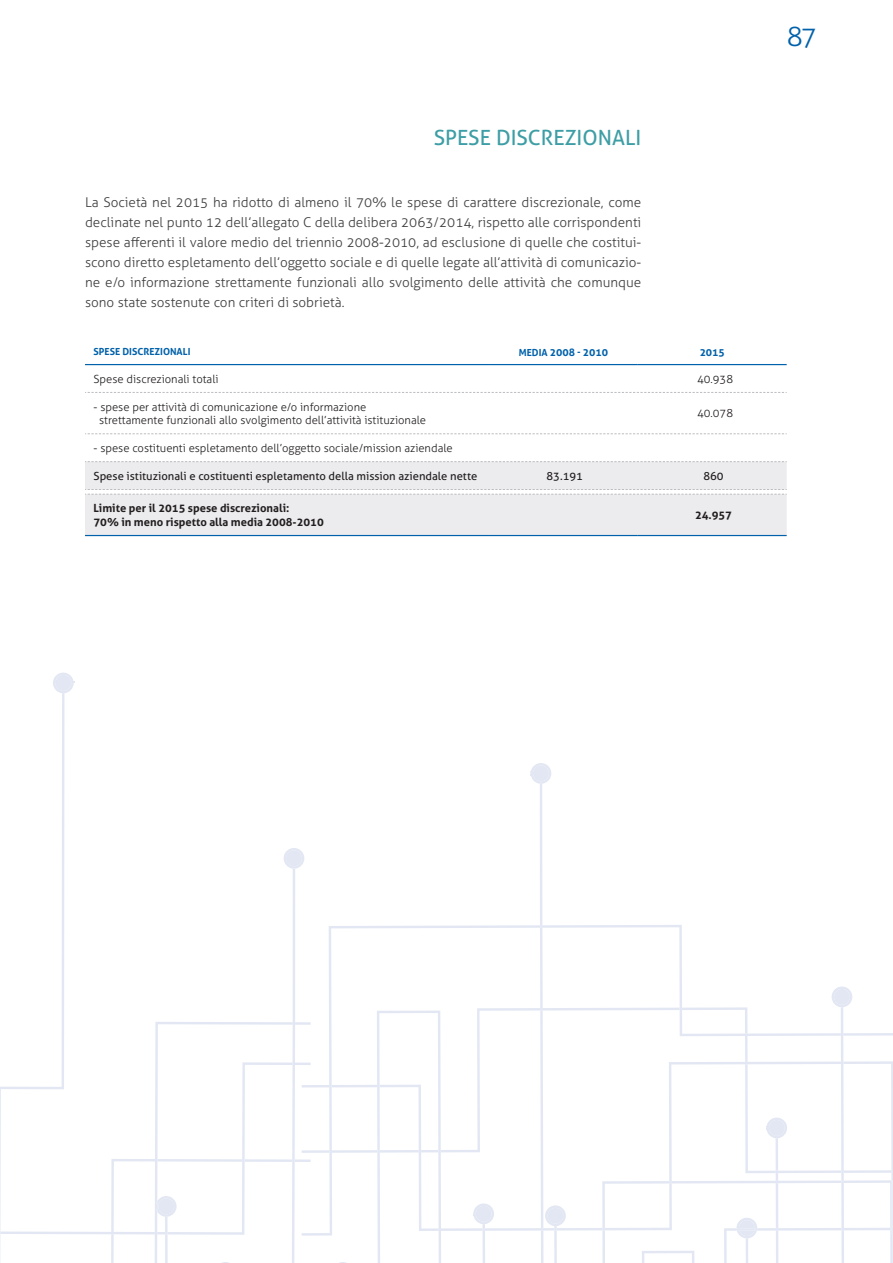
<style>
.page{position:relative;width:893px;height:1263px;background:#fff}
.page>*{position:absolute;margin:0;border:0;box-sizing:border-box;transform-origin:0 0}
.t1{font:300 27px "Aller";color:#0161aa}
.t2{font:21px "Aller";color:#3e9ea5}
.t3{font:300 13.5px/20.1px "Aller";color:#3e3e3f;text-align:justify}
.t4{font:300 11.25px/13.5px "Aller";color:#231f20}
.t5{font:11.25px "Aller";color:#231f20}
.t6{font:700 11.25px/13.5px "Aller";color:#231f20}
.t7{font:700 10.5px "Aller";color:#0161aa}
.t8{font:700 9.75px "Aller";color:#0161aa}
.s1{font-size:9.75px}
</style>
<div class="page">
<div style="left:85px;top:462px;width:702px;height:73px;background:#ececee"></div>
<svg style="left:85px;top:433px;width:702px;height:1px"></svg>
<svg style="left:85px;top:392px;width:702px;height:1px"></svg>
<hr style="left:85px;top:535px;width:404px;height:1px;background:#0161aa">
<hr style="left:489px;top:535px;width:149px;height:1px;background:#0161aa">
<hr style="left:638px;top:535px;width:149px;height:1px;background:#0161aa">
<hr style="left:85px;top:364px;width:404px;height:1px;background:#0161aa">
<hr style="left:489px;top:364px;width:149px;height:1px;background:#0161aa">
<hr style="left:638px;top:364px;width:149px;height:1px;background:#0161aa">
<svg style="left:85px;top:461px;width:702px;height:1px"></svg>
<svg style="left:85px;top:489px;width:702px;height:6px"></svg>
<svg style="left:0;top:673px;width:311px;height:590px"></svg>
<svg style="left:302px;top:925px;width:215px;height:310px"></svg>
<svg style="left:332px;top:1010px;width:162px;height:253px"></svg>
<svg style="left:517px;top:763px;width:376px;height:500px"></svg>
<h2 class="t2" style="left:434px;top:125px;width:209px">SPESE DISCREZIONALI</h2>
<p class="t3" style="left:85px;top:192px;width:558px">La Società nel 2015 ha ridotto di almeno il 70% le spese di carattere discrezionale, come declinate nel punto 12 dell’allegato C della delibera 2063/2014, rispetto alle corrispondenti spese afferenti il valore medio del triennio 2008-2010, ad esclusione di quelle che costitui&shy;scono diretto espletamento dell’oggetto sociale e di quelle legate all’attività di comunicazio&shy;ne e/o informazione strettamente funzionali allo svolgimento delle attività che comunque sono state sostenute con criteri di sobrietà.</p>
<p class="t8" style="left:94px;top:345px;width:98px">SPESE DISCREZIONALI</p>
<p class="t7" style="left:519px;top:345px;width:91px"><span class="s1">MEDIA</span> 2008 <span class="s1">-</span> 2010</p>
<p class="t7" style="left:700px;top:345px;width:27px">2015</p>
<p class="t4" style="left:94px;top:372px;width:127px">Spese discrezionali totali</p>
<p class="t4" style="left:697px;top:372px;width:38px">40.938</p>
<p class="t4" style="left:99px;top:400px;width:328px;text-indent:-6px">- spese per attività di comunicazione e/o informazione strettamente funzionali allo svolgimento dell’attività istituzionale</p>
<p class="t4" style="left:697px;top:406px;width:38px">40.078</p>
<p class="t4" style="left:94px;top:441px;width:361px">- spese costituenti espletamento dell’oggetto sociale/mission aziendale</p>
<p class="t5" style="left:94px;top:469px;width:385px">Spese istituzionali e costituenti espletamento della mission aziendale nette</p>
<p class="t5" style="left:546px;top:469px;width:38px">83.191</p>
<p class="t5" style="left:703px;top:469px;width:22px">860</p>
<p class="t6" style="left:94px;top:501px;width:232px">Limite per il 2015 spese discrezionali:<br>70% in meno rispetto alla media 2008-2010</p>
<p class="t6" style="left:695px;top:508px;width:39px">24.957</p>
<h1 class="t1" style="left:787px;top:20px;width:32px">87</h1>
</div>
